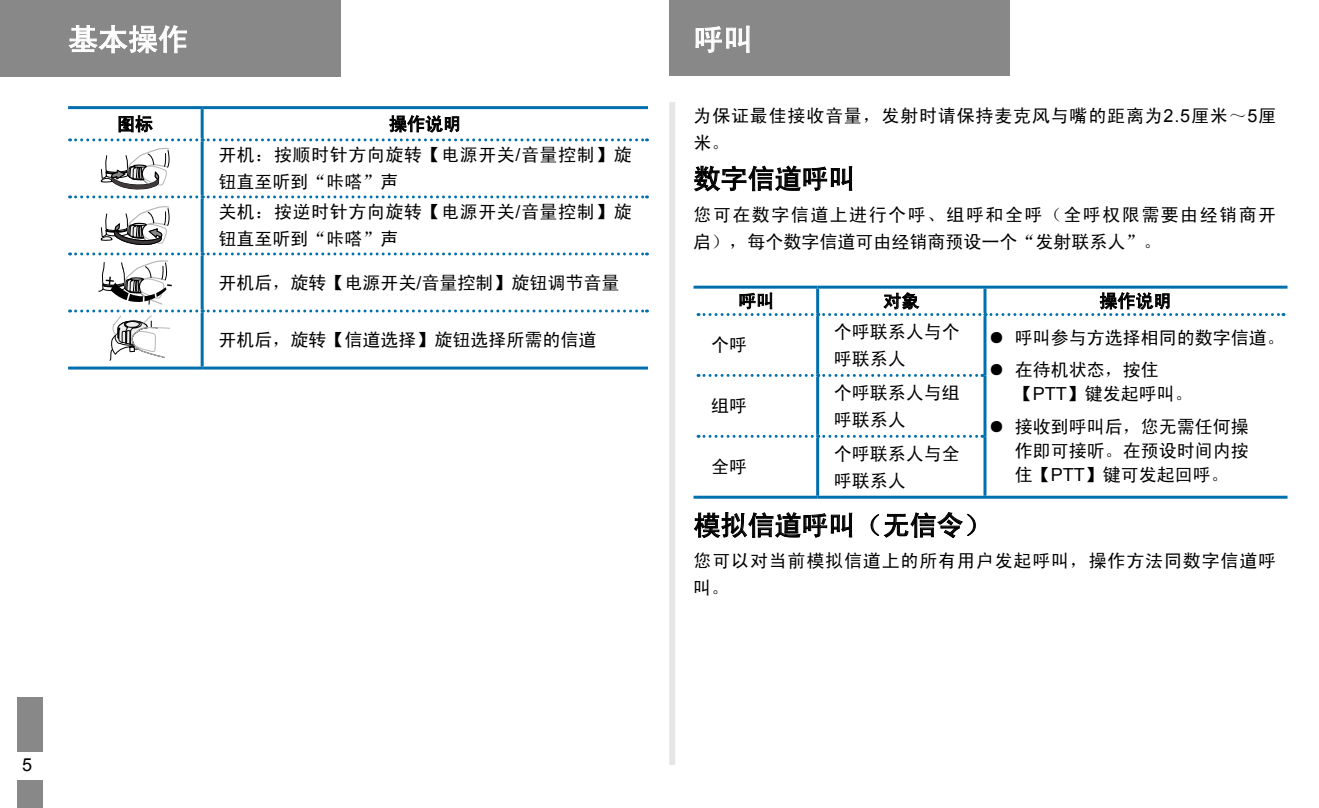
<style>
.page{position:relative;width:1319px;height:808px;background:#fff}
.page>*{position:absolute;margin:0;border:0;box-sizing:border-box;transform-origin:0 0}
.t1{font:30px "Sim Hei";color:#fff}
.t2{font:27px "Sim Hei";color:#000}
.t3{font:18px/27px "Sim Hei";color:#000}
.t4{font:18px/27px "Sim Hei";letter-spacing:.045em;color:#000}
.t5{font:18px/31.2px "Sim Hei";letter-spacing:.03em;color:#000;text-align:center}
.t6{font:18px/27px "Sim Hei";letter-spacing:.08em;color:#000}
.t7{font:18px "Arial";color:#000}
.s1{font-family:"Arial"}
.s2{font-size:15px}
</style>
<div class="page">
<div style="left:0;top:0;width:340px;height:77px;background:#888889"></div>
<div style="left:17px;top:697px;width:26px;height:111px;background:#888889"></div>
<div style="left:0;top:752px;width:68px;height:27px;background:#fff"></div>
<div style="left:669px;top:102px;width:6px;height:663px;background:#e6e6e6"></div>
<div style="left:669px;top:0;width:340px;height:75px;background:#888889"></div>
<svg style="left:69px;top:25px;width:117px;height:28px"></svg>
<hr style="left:68px;top:106px;width:134px;height:3px;background:#006fad">
<hr style="left:202px;top:106px;width:446px;height:3px;background:#006fad">
<hr style="left:201px;top:109px;width:3px;height:29px;background:#006fad">
<hr style="left:201px;top:141px;width:3px;height:54px;background:#006fad">
<hr style="left:201px;top:198px;width:3px;height:54px;background:#006fad">
<hr style="left:201px;top:312px;width:3px;height:54px;background:#006fad">
<hr style="left:68px;top:366px;width:134px;height:3px;background:#006fad">
<hr style="left:202px;top:366px;width:446px;height:3px;background:#006fad">
<svg style="left:70px;top:138px;width:577px;height:3px"></svg>
<svg style="left:70px;top:195px;width:577px;height:3px"></svg>
<svg style="left:119px;top:116px;width:33px;height:16px"></svg>
<svg style="left:389px;top:115px;width:70px;height:17px"></svg>
<svg style="left:100px;top:147px;width:70px;height:42px"></svg>
<svg style="left:100px;top:206px;width:70px;height:39px"></svg>
<svg style="left:695px;top:26px;width:54px;height:27px"></svg>
<svg style="left:694px;top:166px;width:157px;height:25px"></svg>
<hr style="left:693px;top:286px;width:124px;height:3px;background:#006fad">
<hr style="left:817px;top:286px;width:167px;height:3px;background:#006fad">
<hr style="left:816px;top:289px;width:3px;height:24px;background:#006fad">
<hr style="left:984px;top:286px;width:303px;height:3px;background:#006fad">
<hr style="left:983px;top:289px;width:3px;height:24px;background:#006fad">
<hr style="left:816px;top:316px;width:3px;height:58px;background:#006fad">
<hr style="left:983px;top:316px;width:3px;height:59px;background:#006fad">
<hr style="left:816px;top:377px;width:3px;height:58px;background:#006fad">
<hr style="left:983px;top:375px;width:3px;height:61px;background:#006fad">
<hr style="left:816px;top:438px;width:3px;height:58px;background:#006fad">
<hr style="left:983px;top:436px;width:3px;height:60px;background:#006fad">
<hr style="left:693px;top:496px;width:124px;height:3px;background:#006fad">
<hr style="left:817px;top:496px;width:167px;height:3px;background:#006fad">
<hr style="left:984px;top:496px;width:303px;height:3px;background:#006fad">
<svg style="left:698px;top:374px;width:284px;height:3px"></svg>
<svg style="left:698px;top:435px;width:284px;height:3px"></svg>
<svg style="left:698px;top:292px;width:585px;height:24px"></svg>
<svg style="left:694px;top:512px;width:157px;height:26px"></svg>
<svg style="left:870px;top:514px;width:8px;height:21px"></svg>
<svg style="left:884px;top:512px;width:91px;height:26px"></svg>
<svg style="left:70px;top:252px;width:577px;height:109px"></svg>
<h1 class="t1" style="left:68px;top:24px;width:121px">基本操作</h1>
<p class="t3" style="left:117px;top:110px;width:37px">图标</p>
<p class="t5" style="left:218px;top:108px;width:415px">操作说明<br>开机：按顺时针方向旋转【电源开关<span class="s1">/</span>音量控制】旋</p>
<p class="t5" style="left:218px;top:167px;width:415px;line-height:30px;text-align:left">钮直至听到“咔嗒”声<br>关机：按逆时针方向旋转【电源开关<span class="s1">/</span>音量控制】旋</p>
<p class="t3" style="left:218px;top:225px;width:181px">钮直至听到“咔嗒”声</p>
<p class="t3" style="left:218px;top:269px;width:403px">开机后，旋转【电源开关<span class="s1">/</span>音量控制】旋钮调节音量</p>
<p class="t3" style="left:218px;top:326px;width:379px">开机后，旋转【信道选择】旋钮选择所需的信道</p>
<h1 class="t1" style="left:693px;top:24px;width:61px">呼叫</h1>
<p class="t4" style="left:693px;top:102px;width:584px">为保证最佳接收音量，发射时请保持麦克风与嘴的距离为<span class="s1">2.5</span>厘米～<span class="s1">5</span>厘米。</p>
<h2 class="t2" style="left:693px;top:165px;width:164px">数字信道呼叫</h2>
<p class="t6" style="left:693px;top:201px;width:584px">您可在数字信道上进行个呼、组呼和全呼（全呼权限需要由经销商开启），每个数字信道可由经销商预设一个“发射联系人”。</p>
<p class="t3" style="left:738px;top:287px;width:37px">呼叫</p>
<p class="t3" style="left:883px;top:287px;width:37px">对象</p>
<p class="t3" style="left:1099px;top:287px;width:73px">操作说明</p>
<p class="t3" style="left:711px;top:331px;width:37px">个呼</p>
<p class="t3" style="left:833px;top:318px;width:127px">个呼联系人与个呼联系人</p>
<p class="t3" style="left:989px;top:324px;width:297px"><span class="s2">●</span> 呼叫参与方选择相同的数字信道。</p>
<p class="t3" style="left:1014px;top:358px;width:180px;line-height:24px;text-indent:-26px"><span class="s2">●</span> 在待机状态，按住【<span class="s1">PTT</span>】键发起呼叫。</p>
<p class="t3" style="left:1014px;top:414px;width:235px;line-height:24px;text-align:justify;text-indent:-26px"><span class="s2">●</span> 接收到呼叫后，您无需任何操作即可接听。在预设时间内按住【<span class="s1">PTT</span>】键可发起回呼。</p>
<p class="t3" style="left:833px;top:379px;width:127px">个呼联系人与组呼联系人</p>
<p class="t3" style="left:711px;top:392px;width:37px">组呼</p>
<p class="t3" style="left:833px;top:440px;width:127px">个呼联系人与全呼联系人</p>
<h2 class="t2" style="left:693px;top:512px;width:299px">模拟信道呼叫（无信令）</h2>
<p class="t4" style="left:693px;top:547px;width:584px">您可以对当前模拟信道上的所有用户发起呼叫，操作方法同数字信道呼叫。</p>
<p class="t3" style="left:711px;top:453px;width:37px">全呼</p>
<p class="t7" style="left:22px;top:758px;width:12px">5</p>
</div>
